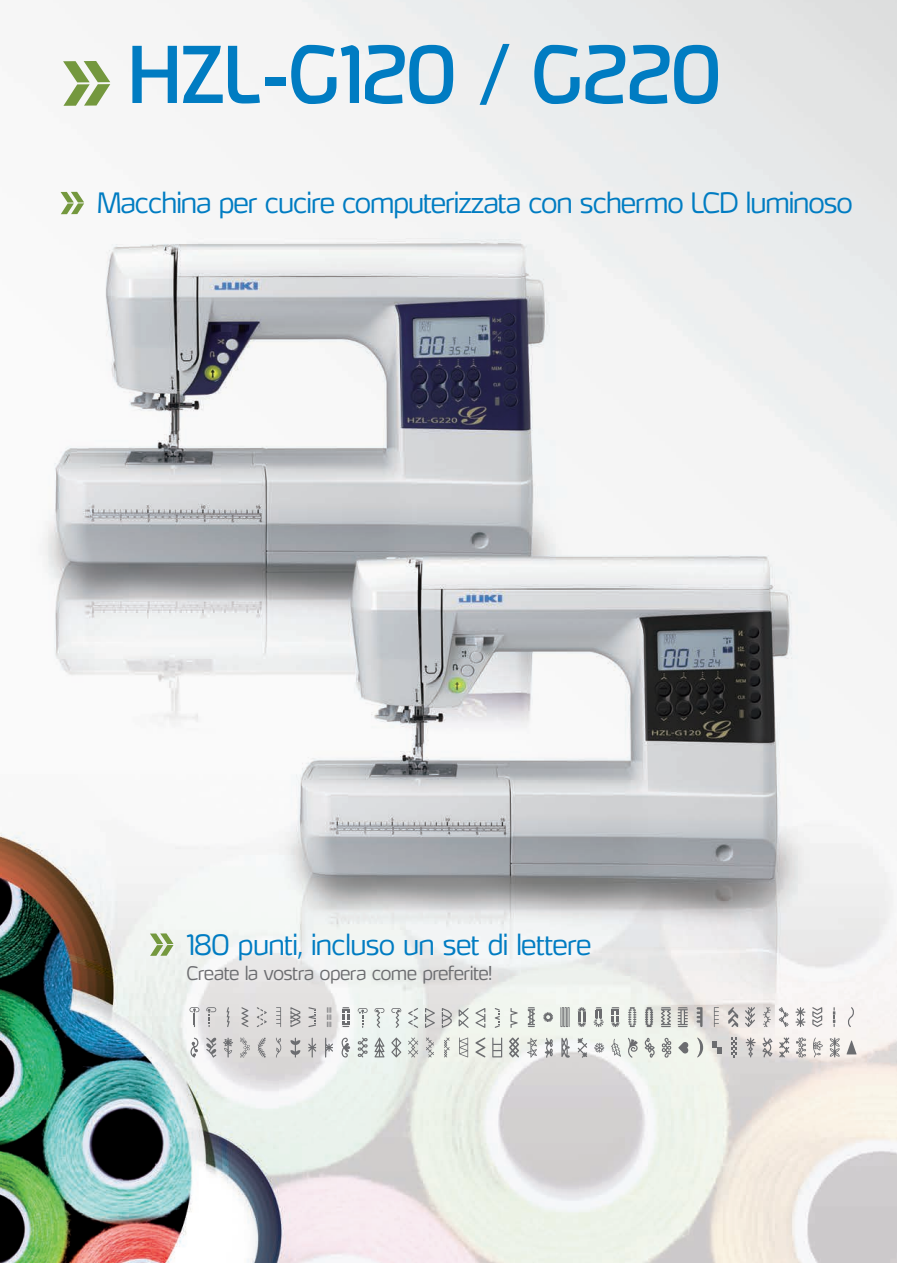
<style>
.page{position:relative;width:897px;height:1263px;background:#fff}
.page>*{position:absolute;margin:0;border:0;box-sizing:border-box;transform-origin:0 0}
.t1{font:75px "Hybrea Rg";color:#007cc2}
.t2{font:27px "Hybrea Lt";letter-spacing:-.015em;color:#007cc2}
.t3{font:18px "Hybrea Lt";color:#6c6d70}
</style>
<div class="page">
<img style="left:0;top:0;width:896px;height:1263px">
<svg style="left:63px;top:61px;width:47px;height:45px"></svg>
<svg style="left:61px;top:192px;width:23px;height:22px"></svg>
<svg style="left:150px;top:933px;width:23px;height:23px"></svg>
<svg style="left:357px;top:1037px;width:11px;height:20px"></svg>
<svg style="left:426px;top:1037px;width:8px;height:20px"></svg>
<svg style="left:408px;top:1037px;width:10px;height:20px"></svg>
<svg style="left:475px;top:1037px;width:10px;height:20px"></svg>
<svg style="left:444px;top:1037px;width:5px;height:20px"></svg>
<svg style="left:459px;top:1037px;width:9px;height:20px"></svg>
<svg style="left:374px;top:1037px;width:10px;height:20px"></svg>
<svg style="left:391px;top:1037px;width:10px;height:20px"></svg>
<svg style="left:509px;top:1037px;width:10px;height:20px"></svg>
<svg style="left:492px;top:1037px;width:10px;height:20px"></svg>
<svg style="left:240px;top:1037px;width:10px;height:20px"></svg>
<svg style="left:308px;top:1037px;width:8px;height:20px"></svg>
<svg style="left:325px;top:1037px;width:8px;height:20px"></svg>
<svg style="left:290px;top:1037px;width:10px;height:20px"></svg>
<svg style="left:223px;top:1037px;width:10px;height:20px"></svg>
<svg style="left:341px;top:1037px;width:9px;height:20px"></svg>
<svg style="left:276px;top:1037px;width:6px;height:20px"></svg>
<svg style="left:190px;top:1037px;width:9px;height:20px"></svg>
<svg style="left:206px;top:1037px;width:10px;height:20px"></svg>
<svg style="left:258px;top:1037px;width:8px;height:20px"></svg>
<svg style="left:697px;top:1037px;width:7px;height:20px"></svg>
<svg style="left:762px;top:1037px;width:10px;height:20px"></svg>
<svg style="left:745px;top:1037px;width:10px;height:20px"></svg>
<svg style="left:812px;top:1037px;width:10px;height:20px"></svg>
<svg style="left:779px;top:1037px;width:10px;height:20px"></svg>
<svg style="left:795px;top:1037px;width:11px;height:20px"></svg>
<svg style="left:711px;top:1041px;width:10px;height:13px"></svg>
<svg style="left:730px;top:1037px;width:6px;height:20px"></svg>
<svg style="left:846px;top:1040px;width:10px;height:14px"></svg>
<svg style="left:829px;top:1037px;width:10px;height:20px"></svg>
<svg style="left:577px;top:1037px;width:10px;height:20px"></svg>
<svg style="left:644px;top:1037px;width:11px;height:20px"></svg>
<svg style="left:661px;top:1037px;width:10px;height:20px"></svg>
<svg style="left:627px;top:1037px;width:10px;height:20px"></svg>
<svg style="left:561px;top:1037px;width:8px;height:20px"></svg>
<svg style="left:678px;top:1041px;width:10px;height:13px"></svg>
<svg style="left:611px;top:1038px;width:10px;height:19px"></svg>
<svg style="left:527px;top:1038px;width:10px;height:19px"></svg>
<svg style="left:544px;top:1038px;width:9px;height:19px"></svg>
<svg style="left:594px;top:1043px;width:10px;height:9px"></svg>
<svg style="left:696px;top:1007px;width:6px;height:20px"></svg>
<svg style="left:762px;top:1007px;width:8px;height:20px"></svg>
<svg style="left:744px;top:1007px;width:11px;height:20px"></svg>
<svg style="left:812px;top:1007px;width:10px;height:20px"></svg>
<svg style="left:778px;top:1007px;width:10px;height:20px"></svg>
<svg style="left:795px;top:1007px;width:10px;height:20px"></svg>
<svg style="left:713px;top:1007px;width:5px;height:20px"></svg>
<svg style="left:728px;top:1007px;width:10px;height:20px"></svg>
<svg style="left:847px;top:1007px;width:7px;height:20px"></svg>
<svg style="left:832px;top:1007px;width:3px;height:20px"></svg>
<svg style="left:577px;top:1007px;width:8px;height:20px"></svg>
<svg style="left:645px;top:1007px;width:8px;height:20px"></svg>
<svg style="left:660px;top:1007px;width:10px;height:20px"></svg>
<svg style="left:628px;top:1007px;width:8px;height:20px"></svg>
<svg style="left:560px;top:1007px;width:9px;height:20px"></svg>
<svg style="left:677px;top:1007px;width:10px;height:20px"></svg>
<svg style="left:611px;top:1007px;width:8px;height:20px"></svg>
<svg style="left:527px;top:1007px;width:8px;height:20px"></svg>
<svg style="left:543px;top:1012px;width:10px;height:10px"></svg>
<svg style="left:593px;top:1007px;width:10px;height:20px"></svg>
<svg style="left:357px;top:1008px;width:10px;height:20px"></svg>
<svg style="left:425px;top:1008px;width:10px;height:20px"></svg>
<svg style="left:408px;top:1008px;width:10px;height:20px"></svg>
<svg style="left:475px;top:1008px;width:10px;height:20px"></svg>
<svg style="left:441px;top:1008px;width:10px;height:20px"></svg>
<svg style="left:458px;top:1008px;width:10px;height:20px"></svg>
<svg style="left:374px;top:1008px;width:10px;height:20px"></svg>
<svg style="left:391px;top:1008px;width:10px;height:20px"></svg>
<svg style="left:510px;top:1008px;width:7px;height:20px"></svg>
<svg style="left:494px;top:1008px;width:5px;height:20px"></svg>
<svg style="left:241px;top:1007px;width:7px;height:20px"></svg>
<svg style="left:308px;top:1007px;width:8px;height:20px"></svg>
<svg style="left:327px;top:1007px;width:4px;height:20px"></svg>
<svg style="left:290px;top:1007px;width:10px;height:20px"></svg>
<svg style="left:226px;top:1007px;width:4px;height:20px"></svg>
<svg style="left:342px;top:1007px;width:7px;height:20px"></svg>
<svg style="left:276px;top:1007px;width:5px;height:20px"></svg>
<svg style="left:189px;top:1007px;width:10px;height:20px"></svg>
<svg style="left:206px;top:1007px;width:10px;height:20px"></svg>
<svg style="left:257px;top:1007px;width:10px;height:20px"></svg>
<h1 class="t1" style="left:129px;top:44px;width:594px">HZL-G120 / G220</h1>
<p class="t2" style="left:97px;top:192px;width:756px">Macchina per cucire computerizzata con schermo LCD luminoso</p>
<p class="t2" style="left:187px;top:933px;width:406px">180 punti, incluso un set di lettere</p>
<p class="t3" style="left:187px;top:966px;width:307px">Create la vostra opera come preferite!</p>
</div>
